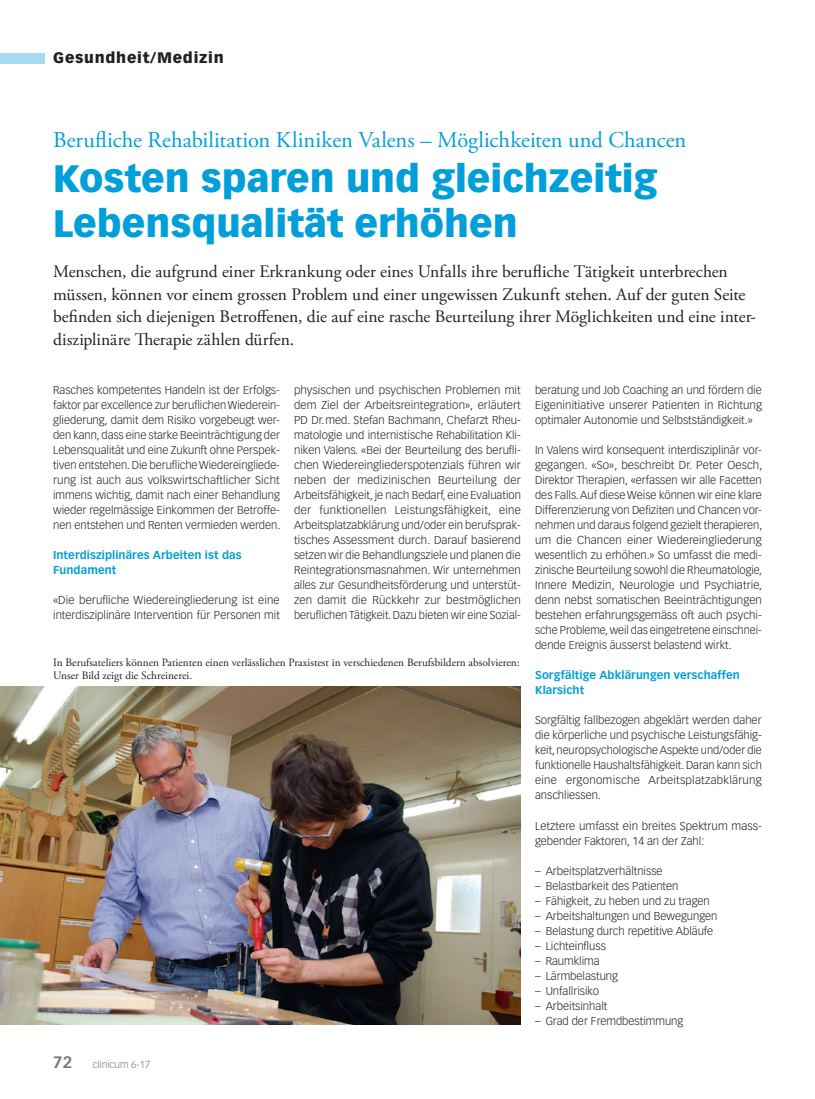
<style>
.page{position:relative;width:815px;height:1099px;background:#fff}
.page>*{position:absolute;margin:0;border:0;box-sizing:border-box;transform-origin:0 0}
.t1{font:900 37.5px/45px "Vectora LT Std";color:#009fda}
.t2{font:22.5px "Adobe Garamond Pro";color:#009fda}
.t3{font:17.5px/22.5px "Adobe Garamond Pro";letter-spacing:-.005em;color:#231f20}
.t4{font:900 15px "Vectora LT Std";letter-spacing:.05em;color:#231f20}
.t5{font:300 11.25px/15px "Vectora LT Std";color:#231f20;text-align:justify}
.t6{font:11.25px/13.5px "Adobe Garamond Pro";color:#231f20}
.t7{font:700 11.25px/15px "Vectora LT Std";letter-spacing:.005em;color:#009fda}
.t8{font:300 10px "Vectora LT Std";color:#76787b}
.s1{font-weight:700;font-size:16.25px}
</style>
<div class="page">
<div style="left:0;top:53px;width:45px;height:10px;background:#a5daf2"></div>
<img style="left:0;top:687px;width:521px;height:337px">
<h3 class="t4" style="left:53px;top:49px;width:172px">Gesundheit/Medizin</h3>
<h2 class="t2" style="left:53px;top:126px;width:635px">Berufliche Rehabilitation Kliniken Valens – Möglichkeiten und Chancen</h2>
<h1 class="t1" style="left:53px;top:155px;width:606px">Kosten sparen und gleichzeitig<br>Lebensqualität erhöhen</h1>
<p class="t3" style="left:53px;top:261px;width:705px">Menschen, die aufgrund einer Erkrankung oder eines Unfalls ihre berufliche Tätigkeit unterbrechen müssen, können vor einem grossen Problem und einer ungewissen Zukunft stehen. Auf der guten Seite befinden sich diejenigen Betroffenen, die auf eine rasche Beurteilung ihrer Möglichkeiten und eine inter&shy;disziplinäre Therapie zählen dürfen.</p>
<p class="t5" style="left:53px;top:383px;width:229px">Rasches kompetentes Handeln ist der Erfolgs&shy;faktor par excellence zur beruflichen Wiederein&shy;gliederung, damit dem Risiko vorgebeugt wer&shy;den kann, dass eine starke Beeinträchtigung der Lebensqualität und eine Zukunft ohne Perspek&shy;tiven entstehen. Die berufliche Wiedereingliede&shy;rung ist auch aus volkswirtschaftlicher Sicht immens wichtig, damit nach einer Behandlung wieder regelmässige Einkommen der Betroffe&shy;nen entstehen und Renten vermieden werden.</p>
<p class="t7" style="left:53px;top:548px;width:190px">Interdisziplinäres Arbeiten ist das<br>Fundament</p>
<p class="t5" style="left:53px;top:593px;width:228px">«Die berufliche Wiedereingliederung ist eine interdisziplinäre Intervention für Personen mit</p>
<p class="t5" style="left:294px;top:383px;width:228px">physischen und psychischen Problemen mit dem Ziel der Arbeitsreintegration», erläutert PD Dr.med. Stefan Bachmann, Chefarzt Rheu&shy;matologie und internistische Rehabilitation Kli&shy;niken Valens. «Bei der Beurteilung des berufli&shy;chen Wiedereingliederspotenzials führen wir neben der medizinischen Beurteilung der Arbeitsfähigkeit, je nach Bedarf, eine Evaluation der funktionellen Leistungsfähigkeit, eine Arbeitsplatzabklärung und/oder ein berufsprak&shy;tisches Assessment durch. Darauf basierend setzen wir die Behandlungsziele und planen die Reintegrationsmasnahmen. Wir unternehmen alles zur Gesundheitsförderung und unterstüt&shy;zen damit die Rückkehr zur bestmöglichen beruflichen Tätigkeit. Dazu bieten wir eine Sozial-</p>
<p class="t5" style="left:535px;top:383px;width:228px">beratung und Job Coaching an und fördern die Eigeninitiative unserer Patienten in Richtung optimaler Autonomie und Selbstständigkeit.»</p>
<p class="t5" style="left:535px;top:443px;width:229px">In Valens wird konsequent interdisziplinär vor&shy;gegangen. «So», beschreibt Dr. Peter Oesch, Direktor Therapien, «erfassen wir alle Facetten des Falls. Auf diese Weise können wir eine klare Differenzierung von Defiziten und Chancen vor&shy;nehmen und daraus folgend gezielt therapieren, um die Chancen einer Wiedereingliederung wesentlich zu erhöhen.» So umfasst die medi&shy;zinische Beurteilung sowohl die Rheumatologie, Innere Medizin, Neurologie und Psychiatrie, denn nebst somatischen Beeinträchtigungen bestehen erfahrungsgemäss oft auch psychi&shy;sche Probleme, weil das eingetretene einschnei&shy;dende Ereignis äusserst belastend wirkt.</p>
<p class="t7" style="left:535px;top:668px;width:206px">Sorgfältige Abklärungen verschaffen<br>Klarsicht</p>
<p class="t5" style="left:535px;top:713px;width:228px">Sorgfältig fallbezogen abgeklärt werden daher die körperliche und psychische Leistungsfähig&shy;keit, neuropsychologische Aspekte und/oder die funktionelle Haushaltsfähigkeit. Daran kann sich eine ergonomische Arbeitsplatzabklärung anschliessen.</p>
<p class="t5" style="left:535px;top:818px;width:227px">Letztere umfasst ein breites Spektrum mass&shy;gebender Faktoren, 14 an der Zahl:</p>
<p class="t5" style="left:535px;top:863px;width:129px">– Arbeitsplatzverhältnisse</p>
<p class="t5" style="left:535px;top:878px;width:145px">– Belastbarkeit des Patienten</p>
<p class="t5" style="left:535px;top:893px;width:176px">– Fähigkeit, zu heben und zu tragen</p>
<p class="t5" style="left:535px;top:908px;width:184px">– Arbeitshaltungen und Bewegungen</p>
<p class="t5" style="left:535px;top:923px;width:180px">– Belastung durch repetitive Abläufe</p>
<p class="t5" style="left:535px;top:938px;width:72px">– Lichteinfluss</p>
<p class="t5" style="left:535px;top:953px;width:66px">– Raumklima</p>
<p class="t5" style="left:535px;top:968px;width:84px">– Lärmbelastung</p>
<p class="t5" style="left:535px;top:983px;width:66px">– Unfallrisiko</p>
<p class="t5" style="left:535px;top:998px;width:74px">– Arbeitsinhalt</p>
<p class="t5" style="left:535px;top:1013px;width:150px">– Grad der Fremdbestimmung</p>
<p class="t6" style="left:53px;top:656px;width:468px">In Berufsateliers können Patienten einen verlässlichen Praxistest in verschiedenen Berufsbildern absolvieren:<br>Unser Bild zeigt die Schreinerei.</p>
<p class="t8" style="left:53px;top:1058px;width:99px"><span class="s1">72</span> clinicum 6-17</p>
</div>
